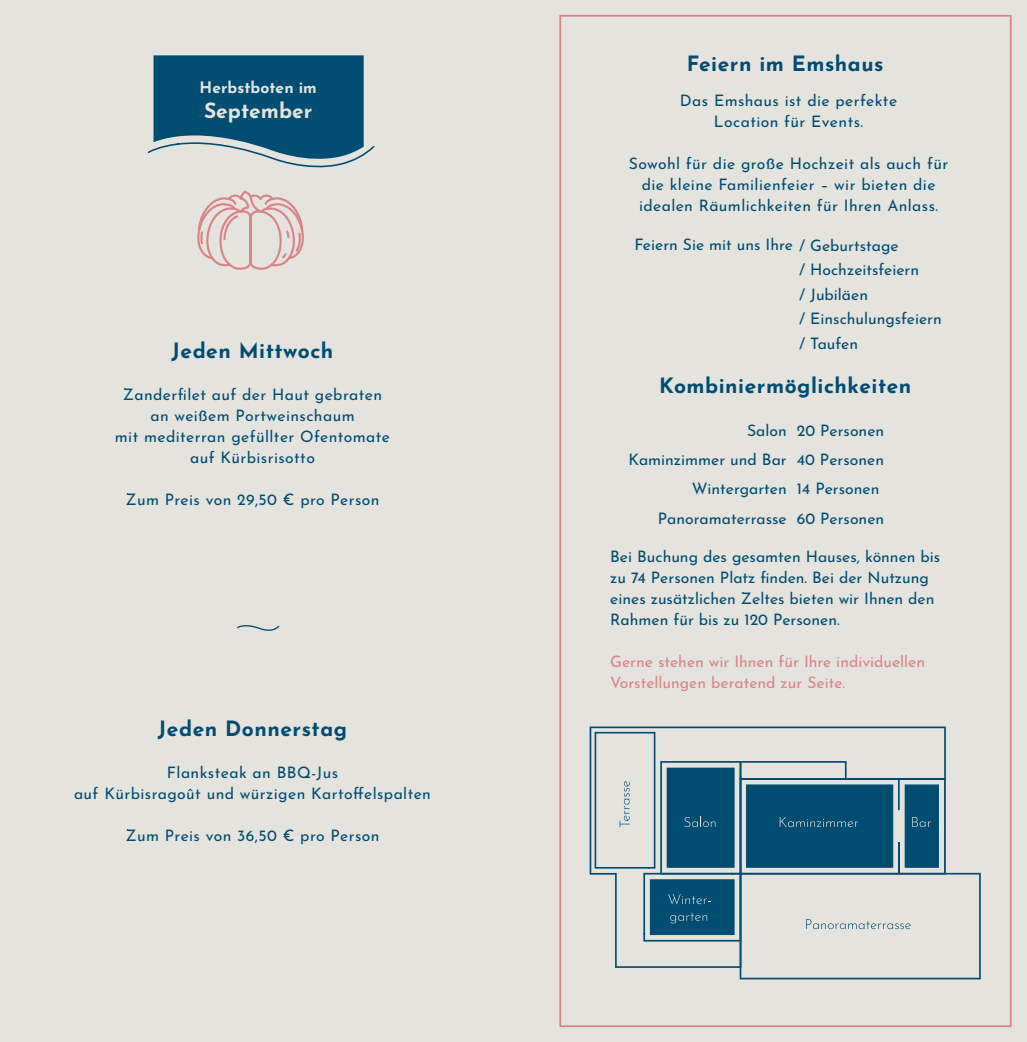
<style>
.page{position:relative;width:1027px;height:1042px;background:#e4e3de}
.page>*{position:absolute;margin:0;border:0;box-sizing:border-box;transform-origin:0 0}
.t1{font:700 21px "Josefin Sans";letter-spacing:.025em;color:#004d72}
.t2{font:700 21px "Josefin Sans";color:#e4e4df}
.t3{font:15.75px/21px "Josefin Sans";letter-spacing:.015em;color:#004d72;text-align:center}
.t4{font:15.75px/21px "Josefin Sans";color:#d88587}
.t5{font:700 15.75px "Josefin Sans";color:#e4e4df}
</style>
<div class="page">
<svg style="left:590px;top:726px;width:356px;height:149px"></svg>
<svg style="left:594px;top:731px;width:387px;height:248px"></svg>
<svg style="left:237px;top:625px;width:43px;height:6px"></svg>
<svg style="left:147px;top:55px;width:228px;height:113px"></svg>
<svg style="left:197px;top:192px;width:107px;height:78px"></svg>
<p class="t5" style="left:200px;top:75px;width:119px">Herbstboten im</p>
<h1 class="t2" style="left:204px;top:95px;width:110px">September</h1>
<h1 class="t1" style="left:172px;top:335px;width:163px">Jeden Mittwoch</h1>
<p class="t3" style="left:115px;top:383px;width:277px">Zanderfilet auf der Haut gebraten an weißem Portweinschaum<br>mit mediterran gefüllter Ofentomate auf Kürbisrisotto</p>
<p class="t3" style="left:125px;top:488px;width:256px">Zum Preis von 29,50 € pro Person</p>
<h1 class="t1" style="left:158px;top:713px;width:191px">Jeden Donnerstag</h1>
<p class="t3" style="left:74px;top:761px;width:358px">Flanksteak an BBQ-Jus<br>auf Kürbisragoût und würzigen Kartoffelspalten</p>
<p class="t3" style="left:125px;top:824px;width:256px">Zum Preis von 36,50 € pro Person</p>
<h1 class="t1" style="left:687px;top:48px;width:198px">Feiern im Emshaus</h1>
<p class="t3" style="left:680px;top:88px;width:219px">Das Emshaus ist die perfekte<br>Location für Events.</p>
<p class="t3" style="left:629px;top:151px;width:321px">Sowohl für die große Hochzeit als auch für die kleine Familienfeier – wir bieten die idealen Räumlichkeiten für Ihren Anlass.</p>
<p class="t3" style="left:799px;top:230px;width:144px;line-height:24.8px;text-align:left;text-indent:-165px">Feiern Sie mit uns Ihre / Geburtstage<br>/ Hochzeitsfeiern<br>/ Jubiläen<br>/ Einschulungsfeiern / Taufen</p>
<h1 class="t1" style="left:659px;top:370px;width:254px">Kombiniermöglichkeiten</h1>
<p class="t3" style="left:747px;top:419px;width:139px">Salon 20 Personen</p>
<p class="t3" style="left:628px;top:448px;width:257px">Kaminzimmer und Bar 40 Personen</p>
<p class="t3" style="left:692px;top:476px;width:189px">Wintergarten 14 Personen</p>
<p class="t3" style="left:658px;top:506px;width:228px">Panoramaterrasse 60 Personen</p>
<p class="t3" style="left:610px;top:545px;width:332px;text-align:left">Bei Buchung des gesamten Hauses, können bis zu 74 Personen Platz finden. Bei der Nutzung eines zusätzlichen Zeltes bieten wir Ihnen den Rahmen für bis zu 120 Personen.</p>
<p class="t4" style="left:610px;top:650px;width:316px">Gerne stehen wir Ihnen für Ihre individuellen<br>Vorstellungen beratend zur Seite.</p>
</div>
